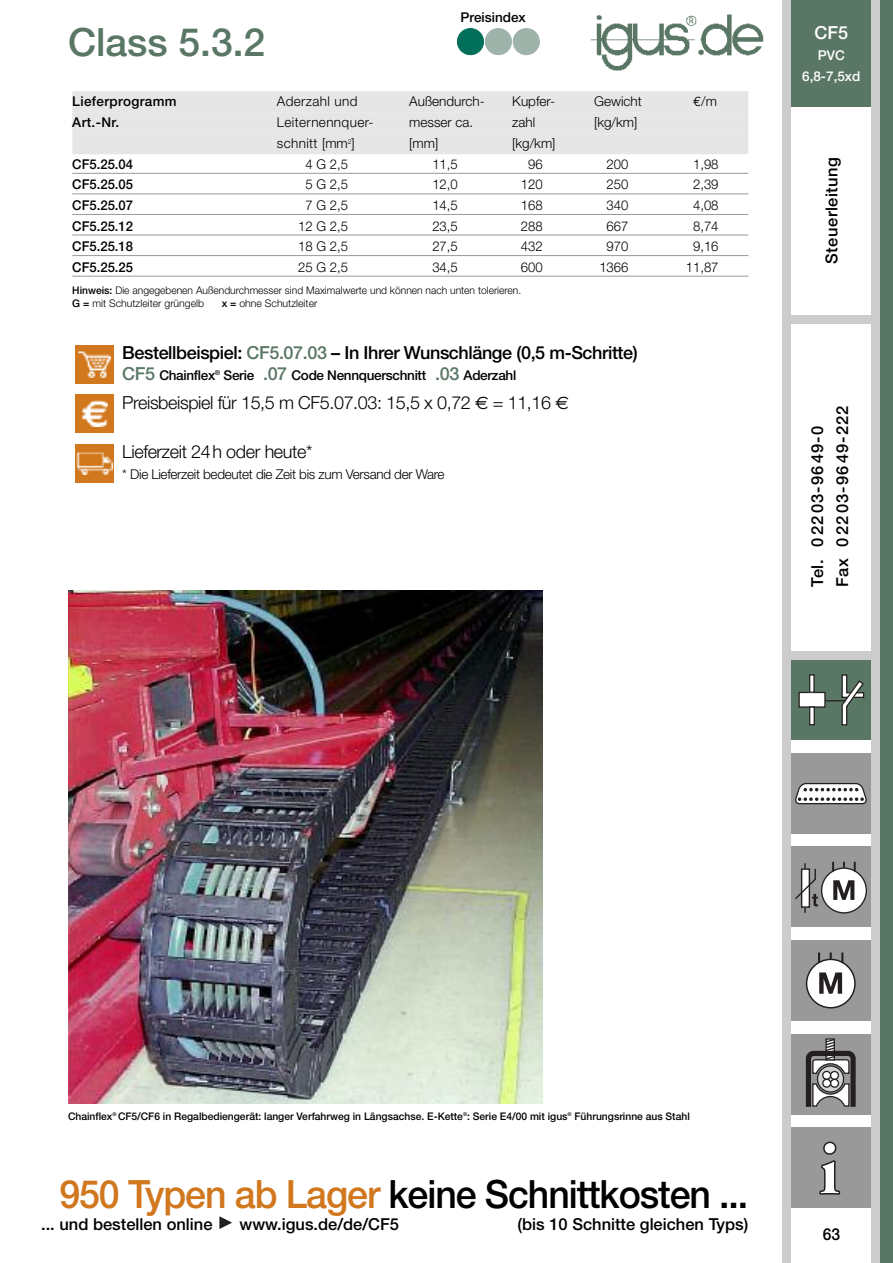
<style>
.page{position:relative;width:893px;height:1263px;background:#fff}
.page>*{position:absolute;margin:0;border:0;box-sizing:border-box;transform-origin:0 0}
.t1{font:500 39px "Helvetica Neue";letter-spacing:-.03em;color:#000;scale:.96 1}
.t2{font:500 39px "Helvetica Neue";color:#5a7766}
.t3{font:300 18px "Helvetica Neue";letter-spacing:-.02em;color:#000}
.t4{font:500 18px "Helvetica Neue";letter-spacing:-.02em;color:#000}
.t5{font:500 18px "Helvetica Neue";color:#fff}
.t6{font:500 16.5px "Helvetica Neue";color:#000}
.t7{font:500 16.5px/25px "Helvetica Neue";letter-spacing:.03em;color:#000}
.t8{font:500 16.5px "Helvetica Neue";color:#000;scale:.95 1}
.t9{font:300 13.5px/21px "Helvetica Neue";color:#000}
.t10{font:500 13.5px "Helvetica Neue";color:#000}
.t11{font:500 13.5px "Helvetica Neue";letter-spacing:-.02em;color:#000}
.t12{font:300 13.5px "Helvetica Neue";letter-spacing:-.02em;color:#000}
.t13{font:300 13.5px/21px "Helvetica Neue";letter-spacing:.03em;color:#000}
.t14{font:500 13.5px/21px "Helvetica Neue";letter-spacing:.03em;color:#000}
.t15{font:500 13.5px/21px "Helvetica Neue";color:#fff;text-align:center}
.t16{font:300 10.5px/12.6px "Helvetica Neue";color:#000}
.t17{font:500 10.5px "Helvetica Neue";color:#000}
.s1{font-family:"Euro Mono";font-weight:400}
.s2{font-weight:500}
.s3{color:#5a7766}
.s4{font-size:18px;color:#5a7766}
.s5{font-family:"Euro Sans";font-weight:400}
.s6{color:#d1771d}
</style>
<div class="page">
<div style="left:782px;top:0;width:98px;height:106px;background:#5a7766"></div>
<div style="left:457px;top:29px;width:26px;height:26px;background:#016f5a;border-radius:50%"></div>
<div style="left:457px;top:28px;width:27px;height:27px;border:1px solid #016f5a;border-radius:50%"></div>
<div style="left:485px;top:29px;width:26px;height:26px;background:#9eb3aa;border-radius:50%"></div>
<div style="left:485px;top:28px;width:27px;height:27px;border:1px solid #9eb3aa;border-radius:50%"></div>
<div style="left:513px;top:29px;width:26px;height:26px;background:#9eb3aa;border-radius:50%"></div>
<div style="left:513px;top:28px;width:27px;height:27px;border:1px solid #9eb3aa;border-radius:50%"></div>
<div style="left:72px;top:91px;width:676px;height:21px;background:#e6e6e6"></div>
<div style="left:72px;top:112px;width:676px;height:21px;background:#e6e6e6"></div>
<div style="left:72px;top:133px;width:676px;height:21px;background:#e6e6e6"></div>
<hr style="left:72px;top:173px;width:676px;height:1px;background:#999">
<hr style="left:72px;top:194px;width:676px;height:1px;background:#999">
<hr style="left:72px;top:214px;width:676px;height:1px;background:#999">
<hr style="left:72px;top:235px;width:676px;height:1px;background:#999">
<hr style="left:72px;top:255px;width:676px;height:1px;background:#999">
<hr style="left:72px;top:276px;width:676px;height:1px;background:#999">
<div style="left:782px;top:659px;width:98px;height:81px;background:#5a7766"></div>
<div style="left:799px;top:692px;width:26px;height:15px;background:#fff"></div>
<div style="left:798px;top:692px;width:28px;height:16px;border:1px solid #231f20"></div>
<hr style="left:810px;top:675px;width:4px;height:17px;background:#fff">
<div style="left:809px;top:674px;width:6px;height:19px;border:1px solid #231f20"></div>
<hr style="left:810px;top:707px;width:4px;height:18px;background:#fff">
<div style="left:809px;top:706px;width:6px;height:19px;border:1px solid #231f20"></div>
<svg style="left:825px;top:674px;width:40px;height:52px"></svg>
<div style="left:782px;top:753px;width:98px;height:81px;background:#999"></div>
<svg style="left:795px;top:783px;width:72px;height:22px;background:#bab9b9"></svg>
<div style="left:782px;top:846px;width:98px;height:81px;background:#999"></div>
<div style="left:822px;top:868px;width:44px;height:45px;background:#fff;border-radius:50%"></div>
<div style="left:821px;top:867px;width:46px;height:46px;border:1px solid #231f20;border-radius:50%"></div>
<svg style="left:833px;top:880px;width:21px;height:20px"></svg>
<svg style="left:843px;top:862px;width:2px;height:6px"></svg>
<svg style="left:832px;top:862px;width:2px;height:9px"></svg>
<svg style="left:854px;top:862px;width:2px;height:10px"></svg>
<svg style="left:795px;top:863px;width:23px;height:50px"></svg>
<div style="left:782px;top:940px;width:98px;height:81px;background:#999"></div>
<div style="left:807px;top:959px;width:48px;height:49px;background:#fff;border-radius:50%"></div>
<div style="left:806px;top:959px;width:50px;height:49px;border:1px solid #231f20;border-radius:50%"></div>
<svg style="left:819px;top:972px;width:23px;height:22px"></svg>
<svg style="left:830px;top:952px;width:2px;height:7px"></svg>
<svg style="left:818px;top:952px;width:2px;height:11px"></svg>
<svg style="left:841px;top:952px;width:2px;height:11px"></svg>
<div style="left:782px;top:1034px;width:98px;height:80px;background:#999"></div>
<div style="left:825px;top:1038px;width:10px;height:22px;border:1px solid #231f20"></div>
<svg style="left:805px;top:1039px;width:51px;height:68px"></svg>
<div style="left:782px;top:1127px;width:98px;height:81px;background:#999"></div>
<svg style="left:819px;top:1143px;width:21px;height:52px"></svg>
<div style="left:823px;top:1141px;width:13px;height:14px;border:2px solid #231f20;border-radius:50%"></div>
<div style="left:872px;top:0;width:8px;height:1263px;background:#ccc"></div>
<div style="left:782px;top:0;width:9px;height:1263px;background:#ccc"></div>
<div style="left:782px;top:315px;width:98px;height:8px;background:#ccc"></div>
<div style="left:782px;top:651px;width:98px;height:8px;background:#ccc"></div>
<div style="left:880px;top:0;width:13px;height:1263px;background:#5a7766"></div>
<img style="left:590px;top:14px;width:173px;height:57px">
<img style="left:68px;top:591px;width:474px;height:512px">
<svg style="left:219px;top:1216px;width:13px;height:13px"></svg>
<div style="left:76px;top:444px;width:38px;height:38px;background:#d1771d"></div>
<img style="left:77px;top:452px;width:35px;height:23px">
<div style="left:76px;top:394px;width:38px;height:39px;background:#d1771d"></div>
<img style="left:82px;top:401px;width:25px;height:25px">
<div style="left:76px;top:345px;width:38px;height:38px;background:#d1771d"></div>
<img style="left:78px;top:351px;width:33px;height:26px">
<h1 class="t2" style="left:68px;top:28px;width:199px">Class 5.3.2</h1>
<p class="t10" style="left:461px;top:12px;width:67px">Preisindex</p>
<p class="t14" style="left:72px;top:92px;width:106px">Lieferprogramm<br>Art.-Nr.</p>
<p class="t13" style="left:277px;top:92px;width:98px">Aderzahl und<br>Leiternennquer&shy;schnitt [mm<sup>2</sup>]</p>
<p class="t9" style="left:409px;top:92px;width:77px">Außendurch&shy;messer ca. [mm]</p>
<p class="t9" style="left:512px;top:92px;width:45px">Kupfer&shy;zahl [kg/km]</p>
<p class="t9" style="left:594px;top:92px;width:49px">Gewicht [kg/km]</p>
<p class="t9" style="left:693px;top:92px;width:25px"><span class="s1">€</span>/m</p>
<p class="t10" style="left:72px;top:159px;width:62px">CF5.25.04</p>
<p class="t9" style="left:306px;top:155px;width:44px">4 G 2,5</p>
<p class="t9" style="left:432px;top:155px;width:27px">11,5</p>
<p class="t9" style="left:528px;top:155px;width:16px">96</p>
<p class="t9" style="left:607px;top:155px;width:23px">200</p>
<p class="t9" style="left:693px;top:155px;width:27px">1,98</p>
<p class="t10" style="left:72px;top:180px;width:62px">CF5.25.05</p>
<p class="t9" style="left:306px;top:175px;width:44px">5 G 2,5</p>
<p class="t9" style="left:432px;top:175px;width:27px">12,0</p>
<p class="t9" style="left:521px;top:175px;width:23px">120</p>
<p class="t9" style="left:607px;top:175px;width:23px">250</p>
<p class="t9" style="left:693px;top:175px;width:27px">2,39</p>
<p class="t10" style="left:72px;top:200px;width:62px">CF5.25.07</p>
<p class="t9" style="left:306px;top:196px;width:44px">7 G 2,5</p>
<p class="t9" style="left:432px;top:196px;width:27px">14,5</p>
<p class="t9" style="left:521px;top:196px;width:23px">168</p>
<p class="t9" style="left:607px;top:196px;width:23px">340</p>
<p class="t9" style="left:693px;top:196px;width:27px">4,08</p>
<p class="t10" style="left:72px;top:221px;width:62px">CF5.25.12</p>
<p class="t9" style="left:298px;top:217px;width:51px">12 G 2,5</p>
<p class="t9" style="left:432px;top:217px;width:27px">23,5</p>
<p class="t9" style="left:521px;top:217px;width:23px">288</p>
<p class="t9" style="left:607px;top:217px;width:23px">667</p>
<p class="t9" style="left:693px;top:217px;width:27px">8,74</p>
<p class="t10" style="left:72px;top:241px;width:62px">CF5.25.18</p>
<p class="t9" style="left:298px;top:237px;width:51px">18 G 2,5</p>
<p class="t9" style="left:432px;top:237px;width:27px">27,5</p>
<p class="t9" style="left:521px;top:237px;width:23px">432</p>
<p class="t9" style="left:607px;top:237px;width:23px">970</p>
<p class="t9" style="left:693px;top:237px;width:27px">9,16</p>
<p class="t10" style="left:72px;top:262px;width:62px">CF5.25.25</p>
<p class="t9" style="left:298px;top:258px;width:51px">25 G 2,5</p>
<p class="t9" style="left:432px;top:258px;width:27px">34,5</p>
<p class="t9" style="left:521px;top:258px;width:23px">600</p>
<p class="t9" style="left:599px;top:258px;width:31px">1366</p>
<p class="t9" style="left:686px;top:258px;width:34px">11,87</p>
<p class="t16" style="left:72px;top:285px;width:450px"><span class="s2">Hinweis:</span> Die angegebenen Außendurchmesser sind Maximalwerte und können nach unten tolerieren.<br><span class="s2">G =</span> mit Schutzleiter grüngelb</p>
<p class="t16" style="left:222px;top:298px;width:97px"><span class="s2">x =</span> ohne Schutzleiter</p>
<h2 class="t4" style="left:122px;top:346px;width:517px">Bestellbeispiel: <span class="s3">CF5.07.03</span> – In Ihrer Wunschlänge (0,5 m-Schritte)</h2>
<p class="t11" style="left:122px;top:371px;width:395px"><span class="s4">CF5</span> Chainflex<sup>®</sup> Serie <span class="s4">.07</span> Code Nennquerschnitt <span class="s4">.03</span> Aderzahl</p>
<h2 class="t3" style="left:122px;top:396px;width:448px">Preisbeispiel für 15,5 m CF5.07.03: 15,5 x 0,72 <span class="s5">€</span> = 11,16 <span class="s5">€</span></h2>
<h2 class="t3" style="left:122px;top:445px;width:192px">Lieferzeit 24h oder heute*</h2>
<p class="t12" style="left:122px;top:470px;width:324px">* Die Lieferzeit bedeutet die Zeit bis zum Versand der Ware</p>
<h2 class="t5" style="left:814px;top:26px;width:35px">CF5</h2>
<p class="t15" style="left:802px;top:46px;width:60px">PVC<br>6,8-7,5xd</p>
<p class="t7" style="left:821px;top:264px;width:108px;rotate:-90deg">Steuerleitung</p>
<p class="t7" style="left:806px;top:587px;width:182px;rotate:-90deg">Tel. 02203-9649-0<br>Fax 02203-9649-222</p>
<p class="t17" style="left:68px;top:1112px;width:623px">Chainflex<sup>®</sup> CF5/CF6 in Regalbediengerät: langer Verfahrweg in Längsachse. E-Kette<sup>®</sup>: Serie E4/00 mit igus<sup>®</sup> Führungsrinne aus Stahl</p>
<h1 class="t1" style="left:59px;top:1180px;width:719px"><span class="s6">950 Typen ab Lager</span> keine Schnittkosten ...</h1>
<p class="t6" style="left:518px;top:1218px;width:232px">(bis 10 Schnitte gleichen Typs)</p>
<p class="t6" style="left:41px;top:1218px;width:173px">... und bestellen online</p>
<p class="t6" style="left:240px;top:1218px;width:161px">www.igus.de/de/CF5</p>
<p class="t8" style="left:823px;top:1229px;width:20px">63</p>
</div>
